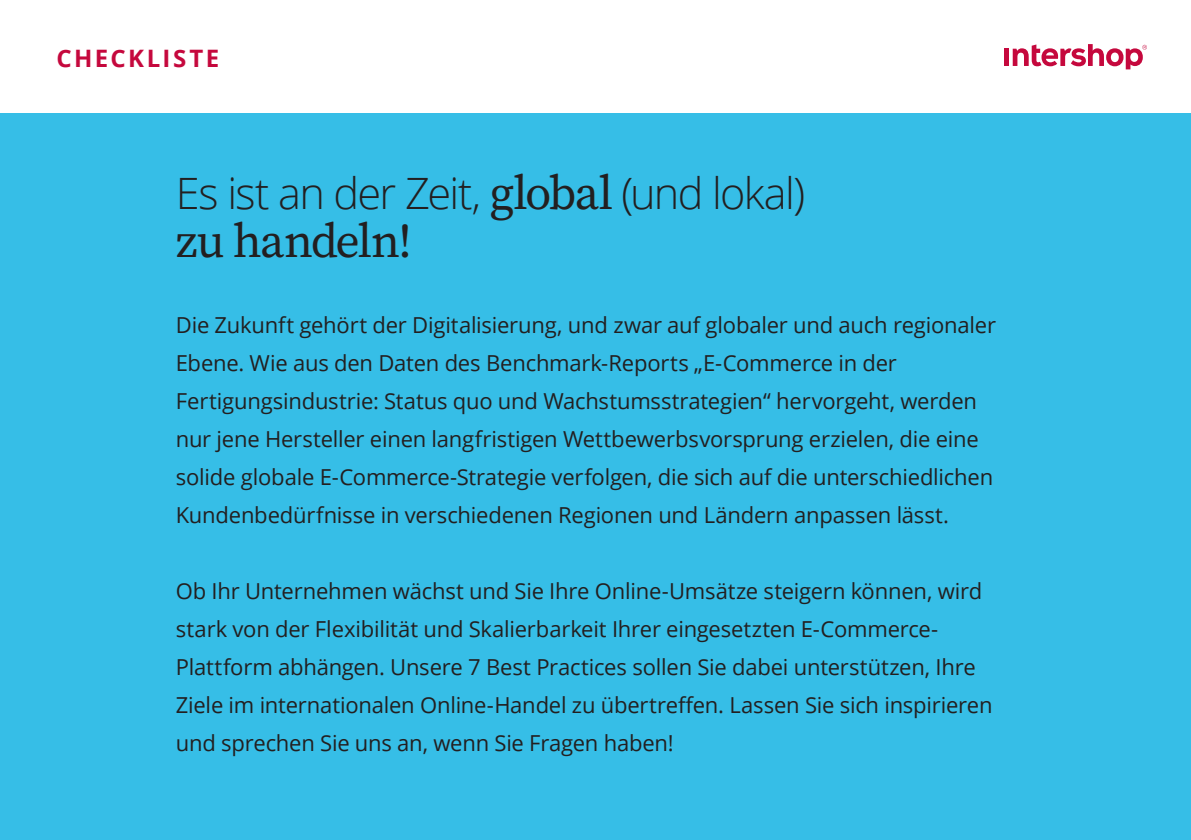
<style>
.page{position:relative;width:1191px;height:840px;background:#fff}
.page>*{position:absolute;margin:0;border:0;box-sizing:border-box;transform-origin:0 0}
.t1{font:48px "Source Serif Variable";letter-spacing:-.035em;color:#231f20}
.t2{font:300 43.2px "Open Sans";letter-spacing:-.04em;color:#231f20}
.t3{font:700 24px "Open Sans";letter-spacing:.095em;color:#c5083d}
.t4{font:22px/38px "Open Sans";letter-spacing:-.01em;color:#231f20}
.s1{font-family:"Source Serif Variable";font-weight:400;font-size:48px}
</style>
<div class="page">
<div style="left:0;top:113px;width:1191px;height:726px;background:#36bee7"></div>
<div style="left:1004px;top:49px;width:5px;height:17px;background:#c5083d"></div>
<svg style="left:1012px;top:44px;width:135px;height:25px"></svg>
<p class="t3" style="left:56px;top:41px;width:164px">CHECKLISTE</p>
<h2 class="t2" style="left:176px;top:163px;width:631px">Es ist an der Zeit, <span class="s1">global</span> (und lokal)</h2>
<h1 class="t1" style="left:176px;top:208px;width:238px">zu handeln!</h1>
<p class="t4" style="left:176px;top:305px;width:821px">Die Zukunft gehört der Digitalisierung, und zwar auf globaler und auch regionaler Ebene. Wie aus den Daten des Benchmark-Reports „E-Commerce in der Fertigungsindustrie: Status quo und Wachstumsstrategien“ hervorgeht, werden nur jene Hersteller einen langfristigen Wettbewerbsvorsprung erzielen, die eine solide globale E-Commerce-Strategie verfolgen, die sich auf die unterschiedlichen Kundenbedürfnisse in verschiedenen Regionen und Ländern anpassen lässt.</p>
<p class="t4" style="left:176px;top:571px;width:818px">Ob Ihr Unternehmen wächst und Sie Ihre Online-Umsätze steigern können, wird stark von der Flexibilität und Skalierbarkeit Ihrer eingesetzten E-Commerce-Plattform abhängen. Unsere 7 Best Practices sollen Sie dabei unterstützen, Ihre Ziele im internationalen Online-Handel zu übertreffen. Lassen Sie sich inspirieren und sprechen Sie uns an, wenn Sie Fragen haben!</p>
</div>
